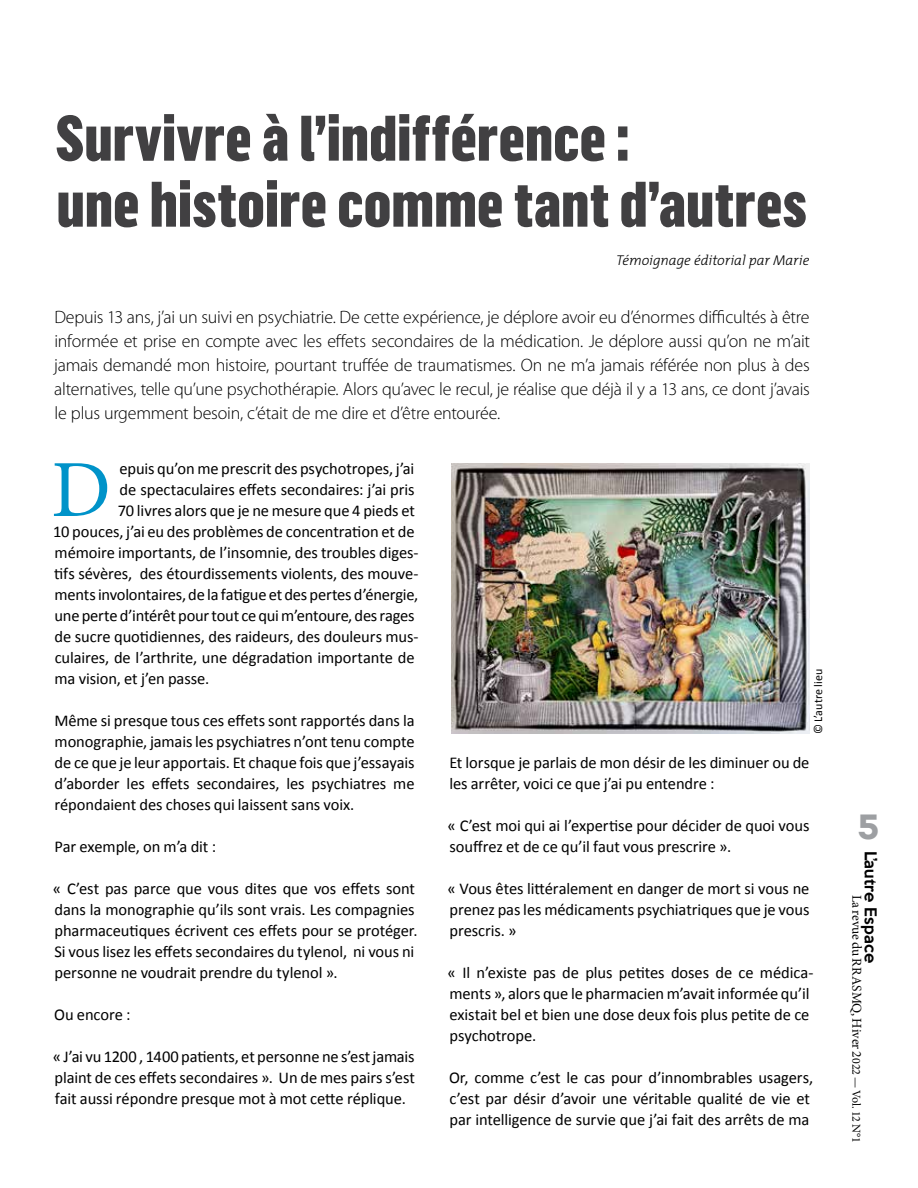
<style>
.page{position:relative;width:918px;height:1188px;background:#fff}
.page>*{position:absolute;margin:0;border:0;box-sizing:border-box;transform-origin:0 0}
.t1{font:81.15px "Minion Pro";color:#0093c9}
.t2{font:900 63px/66px "Flama Condensed";color:#414042}
.t3{font:700 36px "Campton";color:#9d9fa2}
.t4{font:300 18px/24px "Myriad Pro";letter-spacing:-.015em;color:#000;text-align:justify}
.t5{font:16.5px/21px "Calibri";letter-spacing:-.005em;color:#000}
.t6{font:500 15px "Keep Calm";letter-spacing:.015em;color:#000}
.t7{font:italic 300 14.25px "The Mix";letter-spacing:-.005em;color:#000}
.t8{font:13.5px "Minion Pro";color:#000}
.t9{font:12px "Calibri";letter-spacing:.005em;color:#000}
.s1{font-style:inherit}
.s2{font-size:12px}
</style>
<div class="page">
<img style="left:452px;top:463px;width:358px;height:271px">
<h2 class="t2" style="left:55px;top:103px;width:753px">Survivre à l’indifférence :<br>une histoire comme tant d’autres</h2>
<p class="t7" style="left:616px;top:248px;width:195px">Témoignage éditorial par Marie</p>
<p class="t4" style="left:54px;top:305px;width:757px">Depuis 13 ans, j’ai un suivi en psychiatrie. De cette expérience, je déplore avoir eu d’énormes difficultés à être informée et prise en compte avec les effets secondaires de la médication. Je déplore aussi qu’on ne m’ait jamais demandé mon histoire, pourtant truffée de traumatismes. On ne m’a jamais référée non plus à des alternatives, telle qu’une psychothérapie. Alors qu’avec le recul, je réalise que déjà il y a 13 ans, ce dont j’avais le plus urgemment besoin, c’était de me dire et d’être entourée.</p>
<h1 class="t1" style="left:51px;top:436px;width:61px">D</h1>
<p class="t5" style="left:119px;top:458px;width:297px">epuis qu’on me prescrit des psychotropes, j’ai</p>
<p class="t5" style="left:120px;top:479px;width:297px">de spectaculaires effets secondaires: j’ai pris</p>
<p class="t5" style="left:118px;top:500px;width:299px">70 livres alors que je ne mesure que 4 pieds et</p>
<p class="t5" style="left:53px;top:521px;width:363px">10 pouces, j’ai eu des problèmes de concentration et de</p>
<p class="t5" style="left:55px;top:542px;width:366px">mémoire importants, de l’insomnie, des troubles diges-</p>
<p class="t5" style="left:54px;top:563px;width:366px">tifs sévères, des étourdissements violents, des mouve-</p>
<p class="t5" style="left:55px;top:584px;width:365px">ments involontaires, de la fatigue et des pertes d’énergie,</p>
<p class="t5" style="left:55px;top:605px;width:362px">une perte d’intérêt pour tout ce qui m’entoure, des rages</p>
<p class="t5" style="left:55px;top:626px;width:365px">de sucre quotidiennes, des raideurs, des douleurs mus-</p>
<p class="t5" style="left:55px;top:647px;width:361px">culaires, de l’arthrite, une dégradation importante de</p>
<p class="t5" style="left:55px;top:668px;width:156px">ma vision, et j’en passe.</p>
<p class="t5" style="left:54px;top:710px;width:362px;text-align:justify">Même si presque tous ces effets sont rapportés dans la monographie, jamais les psychiatres n’ont tenu compte de ce que je leur apportais. Et chaque fois que j’essayais d’aborder les effets secondaires, les psychiatres me répondaient des choses qui laissent sans voix.</p>
<p class="t5" style="left:54px;top:836px;width:163px">Par exemple, on m’a dit :</p>
<p class="t5" style="left:53px;top:878px;width:366px">« C’est pas parce que vous dites que vos effets sont dans la monographie qu’ils sont vrais. Les compagnies pharmaceutiques écrivent ces effets pour se protéger.<br>Si vous lisez les effets secondaires du tylenol, ni vous ni personne ne voudrait prendre du tylenol ».</p>
<p class="t5" style="left:54px;top:1004px;width:78px">Ou encore :</p>
<p class="t5" style="left:53px;top:1046px;width:364px;text-align:justify">« J’ai vu 1200 , 1400 patients, et personne ne s’est jamais plaint de ces effets secondaires ». Un de mes pairs s’est fait aussi répondre presque mot à mot cette réplique.</p>
<p class="t9" style="left:810px;top:734px;width:67px;rotate:-90deg">© L’autre lieu</p>
<p class="t5" style="left:449px;top:752px;width:362px">Et lorsque je parlais de mon désir de les diminuer ou de les arrêter, voici ce que j’ai pu entendre :</p>
<p class="t5" style="left:448px;top:815px;width:363px">« C’est moi qui ai l’expertise pour décider de quoi vous souffrez et de ce qu’il faut vous prescrire ».</p>
<p class="t5" style="left:448px;top:878px;width:363px;text-align:justify">« Vous êtes littéralement en danger de mort si vous ne prenez pas les médicaments psychiatriques que je vous prescris. »</p>
<p class="t5" style="left:448px;top:962px;width:367px">« Il n’existe pas de plus petites doses de ce médica&shy;ments », alors que le pharmacien m’avait informée qu’il existait bel et bien une dose deux fois plus petite de ce psychotrope.</p>
<p class="t5" style="left:449px;top:1067px;width:366px">Or, comme c’est le cas pour d’innombrables usagers, c’est par désir d’avoir une véritable qualité de vie et par intelligence de survie que j’ai fait des arrêts de ma</p>
<h3 class="t3" style="left:858px;top:803px;width:23px">5</h3>
<p class="t6" style="left:884px;top:850px;width:114px;rotate:90deg"><span class="s1">L’</span>autre Espace</p>
<p class="t8" style="left:866px;top:895px;width:250px;rotate:90deg">La revue du RRASMQ, Hiver 2<span class="s2">022 — Vol. 12 N°1</span></p>
</div>
